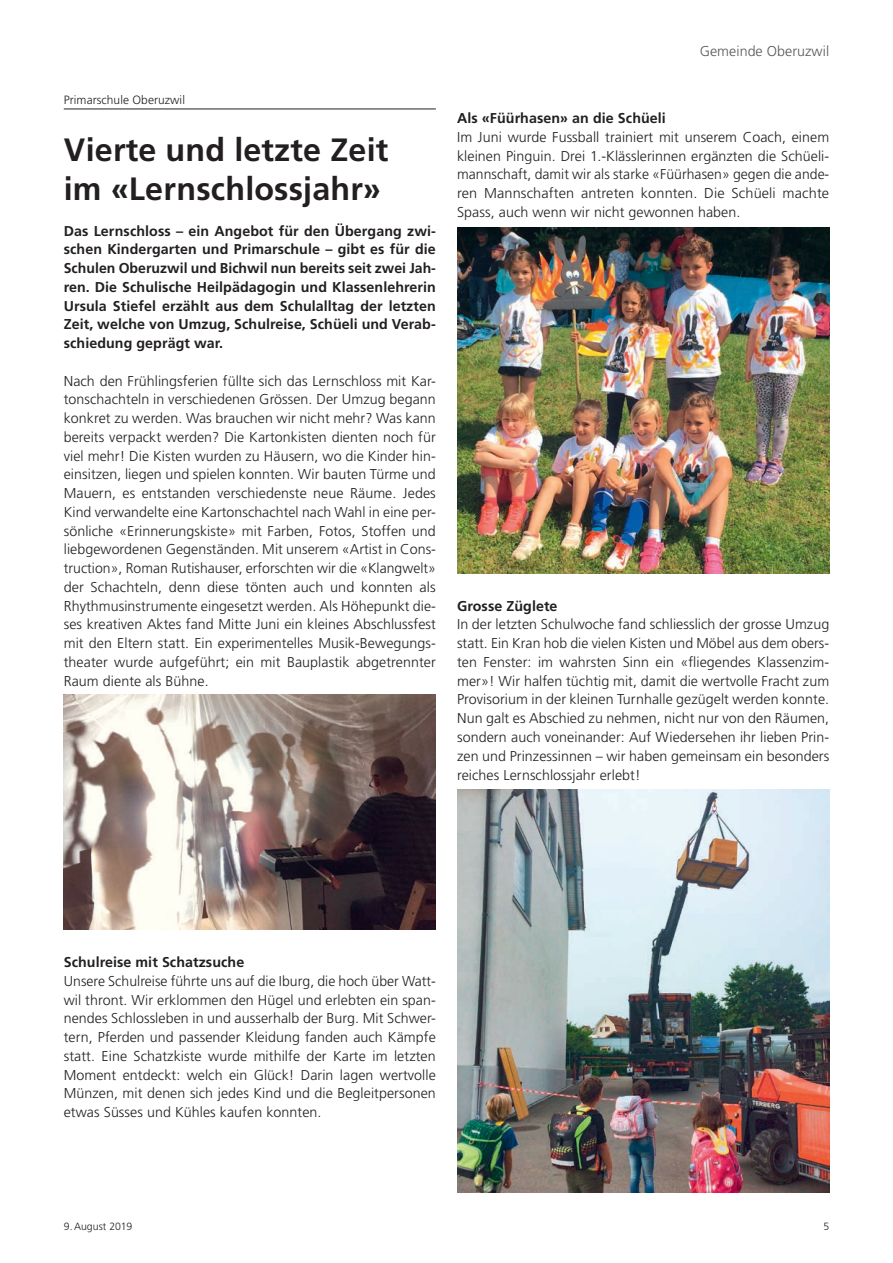
<style>
.page{position:relative;width:893px;height:1263px;background:#fff}
.page>*{position:absolute;margin:0;border:0;box-sizing:border-box;transform-origin:0 0}
.t1{font:700 32.25px/39px "Frutiger LT Std";letter-spacing:.005em;color:#231f20}
.t2{font:300 14.25px/18.8px "Frutiger LT Std";letter-spacing:.005em;color:#231f20;text-align:justify}
.t3{font:700 14.25px/18.8px "Frutiger LT Std";letter-spacing:.005em;color:#231f20;text-align:justify}
.t4{font:300 14.25px "Frutiger LT Std";letter-spacing:.005em;color:#57585a}
.t5{font:300 12px "Frutiger LT Std";letter-spacing:.005em;color:#231f20}
.t6{font:300 10.5px "Frutiger LT Std";letter-spacing:.005em;color:#231f20}
</style>
<div class="page">
<hr style="left:64px;top:109px;width:372px;height:1px;background:#231f20">
<img style="left:64px;top:694px;width:372px;height:235px">
<img style="left:457px;top:228px;width:372px;height:345px">
<img style="left:457px;top:789px;width:372px;height:403px">
<p class="t5" style="left:64px;top:93px;width:123px">Primarschule Oberuzwil</p>
<h1 class="t1" style="left:64px;top:130px;width:326px">Vierte und letzte Zeit im «Lernschlossjahr»</h1>
<p class="t3" style="left:64px;top:221px;width:374px">Das Lernschloss – ein Angebot für den Übergang zwi&shy;schen Kindergarten und Primarschule – gibt es für die Schulen Oberuzwil und Bichwil nun bereits seit zwei Jah&shy;ren. Die Schulische Heilpädagogin und Klassenlehrerin Ursula Stiefel erzählt aus dem Schulalltag der letzten Zeit, welche von Umzug, Schulreise, Schüeli und Verab&shy;schiedung geprägt war.</p>
<p class="t2" style="left:64px;top:372px;width:374px">Nach den Frühlingsferien füllte sich das Lernschloss mit Kar&shy;tonschachteln in verschiedenen Grössen. Der Umzug begann konkret zu werden. Was brauchen wir nicht mehr? Was kann bereits verpackt werden? Die Kartonkisten dienten noch für viel mehr! Die Kisten wurden zu Häusern, wo die Kinder hin&shy;einsitzen, liegen und spielen konnten. Wir bauten Türme und Mauern, es entstanden verschiedenste neue Räume. Jedes Kind verwandelte eine Kartonschachtel nach Wahl in eine per&shy;sönliche «Erinnerungskiste» mit Farben, Fotos, Stoffen und liebgewordenen Gegenständen. Mit unserem «Artist in Cons&shy;truction», Roman Rutishauser, erforschten wir die «Klangwelt» der Schachteln, denn diese tönten auch und konnten als Rhythmusinstrumente eingesetzt werden. Als Höhepunkt die&shy;ses kreativen Aktes fand Mitte Juni ein kleines Abschlussfest mit den Eltern statt. Ein experimentelles Musik-Bewegungs&shy;theater wurde aufgeführt; ein mit Bauplastik abgetrennter Raum diente als Bühne.</p>
<p class="t4" style="left:700px;top:43px;width:131px">Gemeinde Oberuzwil</p>
<p class="t3" style="left:457px;top:109px;width:210px">Als «Füürhasen» an die Schüeli</p>
<p class="t2" style="left:457px;top:128px;width:374px">Im Juni wurde Fussball trainiert mit unserem Coach, einem kleinen Pinguin. Drei 1.-Klässlerinnen ergänzten die Schüeli&shy;mannschaft, damit wir als starke «Füürhasen» gegen die ande&shy;ren Mannschaften antreten konnten. Die Schüeli machte Spass, auch wenn wir nicht gewonnen haben.</p>
<p class="t3" style="left:457px;top:596px;width:102px">Grosse Züglete</p>
<p class="t2" style="left:457px;top:615px;width:374px">In der letzten Schulwoche fand schliesslich der grosse Umzug statt. Ein Kran hob die vielen Kisten und Möbel aus dem obers&shy;ten Fenster: im wahrsten Sinn ein «fliegendes Klassenzim&shy;mer»! Wir halfen tüchtig mit, damit die wertvolle Fracht zum Provisorium in der kleinen Turnhalle gezügelt werden konnte.<br>Nun galt es Abschied zu nehmen, nicht nur von den Räumen, sondern auch voneinander: Auf Wiedersehen ihr lieben Prin&shy;zen und Prinzessinnen – wir haben gemeinsam ein besonders reiches Lernschlossjahr erlebt!</p>
<p class="t3" style="left:64px;top:953px;width:182px">Schulreise mit Schatzsuche</p>
<p class="t2" style="left:64px;top:972px;width:374px">Unsere Schulreise führte uns auf die Iburg, die hoch über Watt&shy;wil thront. Wir erklommen den Hügel und erlebten ein span&shy;nendes Schlossleben in und ausserhalb der Burg. Mit Schwer&shy;tern, Pferden und passender Kleidung fanden auch Kämpfe statt. Eine Schatzkiste wurde mithilfe der Karte im letzten Moment entdeckt: welch ein Glück! Darin lagen wertvolle Münzen, mit denen sich jedes Kind und die Begleitpersonen etwas Süsses und Kühles kaufen konnten.</p>
<p class="t6" style="left:64px;top:1220px;width:70px">9.August 2019</p>
<p class="t6" style="left:823px;top:1220px;width:7px">5</p>
</div>
